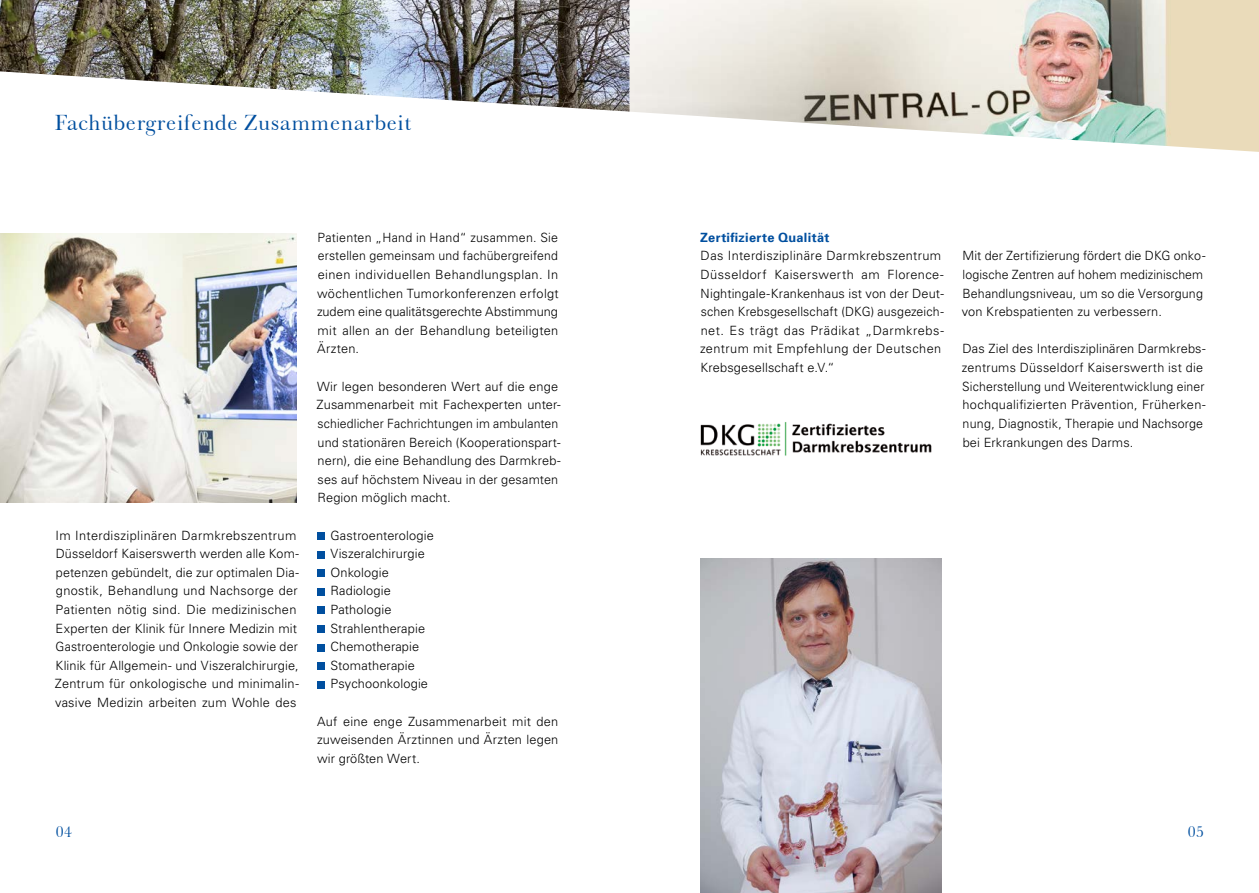
<style>
.page{position:relative;width:1259px;height:893px;background:#fff}
.page>*{position:absolute;margin:0;border:0;box-sizing:border-box;transform-origin:0 0}
.t1{font:22.5px "Baskerville No 2 BT";letter-spacing:.01em;color:#004f9f}
.t2{font:15.75px "Baskerville No 2 BT";color:#004f9f}
.t3{font:300 12.75px/18.6px "Univers";letter-spacing:.015em;color:#000}
.t4{font:700 12.75px "Univers";letter-spacing:.025em;color:#004f9f}
</style>
<div class="page">
<img style="left:629px;top:0;width:630px;height:152px">
<div style="left:318px;top:532px;width:7px;height:7px;background:#004f9f"></div>
<div style="left:318px;top:551px;width:7px;height:7px;background:#004f9f"></div>
<div style="left:318px;top:570px;width:7px;height:7px;background:#004f9f"></div>
<div style="left:318px;top:588px;width:7px;height:7px;background:#004f9f"></div>
<div style="left:318px;top:607px;width:7px;height:7px;background:#004f9f"></div>
<div style="left:318px;top:625px;width:7px;height:8px;background:#004f9f"></div>
<div style="left:318px;top:644px;width:7px;height:7px;background:#004f9f"></div>
<div style="left:318px;top:663px;width:7px;height:7px;background:#004f9f"></div>
<div style="left:318px;top:681px;width:7px;height:7px;background:#004f9f"></div>
<img style="left:0;top:234px;width:296px;height:268px">
<img style="left:700px;top:422px;width:232px;height:34px">
<img style="left:700px;top:558px;width:241px;height:335px">
<img style="left:0;top:0;width:629px;height:112px">
<h1 class="t1" style="left:55px;top:109px;width:359px">Fachübergreifende Zusammenarbeit</h1>
<p class="t3" style="left:55px;top:525px;width:246px">Im Interdisziplinären Darmkrebszentrum Düsseldorf Kaiserswerth werden alle Kom&shy;petenzen gebündelt, die zur optimalen Dia&shy;gnostik, Behandlung und Nachsorge der Patienten nötig sind. Die medizinischen Experten der Klinik für Innere Medizin mit Gastroenterologie und Onkologie sowie der Klinik für Allgemein- und Viszeralchirurgie, Zentrum für onkologische und minimalin&shy;vasive Medizin arbeiten zum Wohle des</p>
<p class="t3" style="left:317px;top:228px;width:243px;text-align:justify">Patienten „Hand in Hand“ zusammen. Sie erstellen gemeinsam und fachübergreifend einen individuellen Behandlungsplan. In wöchentlichen Tumorkonferenzen erfolgt zudem eine qualitätsgerechte Abstimmung mit allen an der Behandlung beteiligten Ärzten.</p>
<p class="t3" style="left:316px;top:376px;width:246px">Wir legen besonderen Wert auf die enge Zusammenarbeit mit Fachexperten unter&shy;schiedlicher Fachrichtungen im ambulanten und stationären Bereich (Kooperationspart&shy;nern), die eine Behandlung des Darmkreb&shy;ses auf höchstem Niveau in der gesamten Region möglich macht.</p>
<p class="t3" style="left:330px;top:525px;width:105px">Gastroenterologie<br>Viszeralchirurgie<br>Onkologie<br>Radiologie<br>Pathologie<br>Strahlentherapie<br>Chemotherapie<br>Stomatherapie<br>Psychoonkologie</p>
<p class="t3" style="left:317px;top:711px;width:243px;text-align:justify">Auf eine enge Zusammenarbeit mit den zuweisenden Ärztinnen und Ärzten legen wir größten Wert.</p>
<p class="t4" style="left:700px;top:229px;width:131px">Zertifizierte Qualität</p>
<p class="t3" style="left:700px;top:246px;width:245px">Das Interdisziplinäre Darmkrebszentrum Düsseldorf Kaiserswerth am Florence-Nightingale-Krankenhaus ist von der Deut&shy;schen Krebsgesellschaft (DKG) ausgezeich&shy;net. Es trägt das Prädikat „Darmkrebs-- zentrum mit Empfehlung der Deutschen Krebsgesellschaft e.V.“</p>
<p class="t3" style="left:962px;top:246px;width:245px">Mit der Zertifizierung fördert die DKG onko&shy;logische Zentren auf hohem medizinischem Behandlungsniveau, um so die Versorgung von Krebspatienten zu verbessern.</p>
<p class="t3" style="left:962px;top:339px;width:245px">Das Ziel des Interdisziplinären Darmkrebs&shy;zentrums Düsseldorf Kaiserswerth ist die Sicherstellung und Weiterentwicklung einer hochqualifizierten Prävention, Früherken&shy;nung, Diagnostik, Therapie und Nachsorge bei Erkrankungen des Darms.</p>
<p class="t2" style="left:56px;top:822px;width:18px">04</p>
<p class="t2" style="left:1187px;top:822px;width:18px">05</p>
</div>
